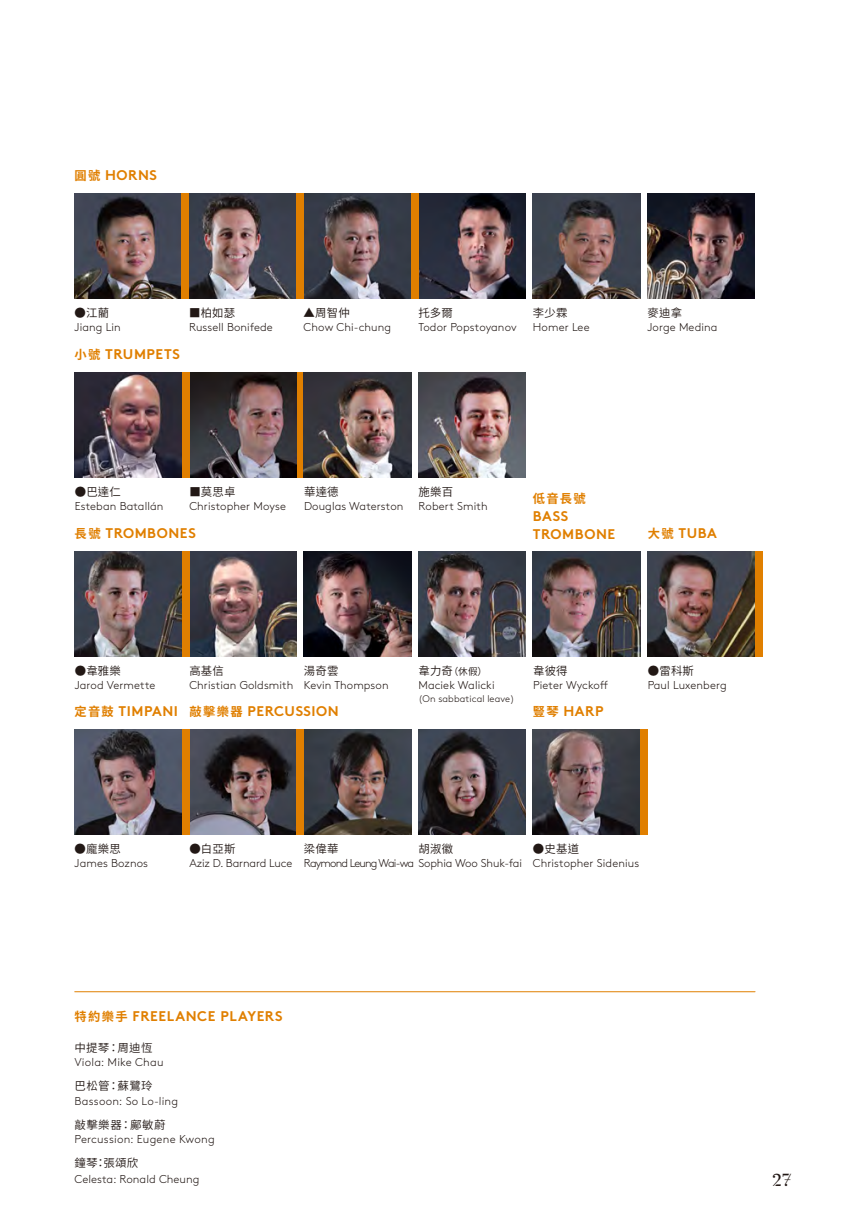
<style>
.page{position:relative;width:844px;height:1226px;background:#fff}
.page>*{position:absolute;margin:0;border:0;box-sizing:border-box;transform-origin:0 0}
.t1{font:500 17.5px "Danmark";color:#221815}
.t2{font:700 14px/17.5px "Brown";letter-spacing:.04em;color:#e07f00}
.t3{font:700 12.25px "Noto Sans CJ Ktc";color:#e07f00}
.t4{font:300 11.38px "Brown";letter-spacing:.01em;color:#221815}
.t5{font:600 11.38px "Noto Sans CJ Ktc";letter-spacing:.02em;color:#221815}
.t6{font:300 11.38px "Brown";letter-spacing:-.07em;color:#221815}
.t7{font:300 11.38px "Brown";letter-spacing:-.01em;color:#221815}
.t8{font:300 9.62px "Brown";letter-spacing:.01em;color:#221815}
.t9{font:600 9.62px "Noto Sans CJ Ktc";color:#221815}
.s1{font-family:"Noto Sans CJ Ktc";font-size:12.25px}
.s2{font-size:11.38px}
</style>
<div class="page">
<img style="left:647px;top:193px;width:107px;height:105px">
<img style="left:532px;top:193px;width:108px;height:105px">
<img style="left:418px;top:193px;width:107px;height:105px">
<img style="left:189px;top:193px;width:107px;height:105px">
<img style="left:74px;top:193px;width:107px;height:105px">
<img style="left:304px;top:193px;width:106px;height:105px">
<div style="left:181px;top:193px;width:8px;height:105px;background:#e07f00"></div>
<div style="left:296px;top:193px;width:8px;height:105px;background:#e07f00"></div>
<div style="left:410px;top:193px;width:8px;height:105px;background:#e07f00"></div>
<div style="left:296px;top:372px;width:8px;height:106px;background:#e07f00"></div>
<img style="left:189px;top:372px;width:107px;height:106px">
<img style="left:304px;top:372px;width:107px;height:106px">
<img style="left:418px;top:372px;width:107px;height:106px">
<img style="left:75px;top:729px;width:107px;height:105px">
<img style="left:189px;top:729px;width:107px;height:105px">
<img style="left:304px;top:729px;width:107px;height:105px">
<img style="left:418px;top:729px;width:107px;height:105px">
<img style="left:189px;top:551px;width:107px;height:105px">
<img style="left:418px;top:551px;width:107px;height:105px">
<img style="left:75px;top:551px;width:107px;height:105px">
<img style="left:75px;top:372px;width:107px;height:106px">
<img style="left:533px;top:551px;width:107px;height:105px">
<img style="left:647px;top:551px;width:107px;height:105px">
<img style="left:532px;top:729px;width:108px;height:105px">
<img style="left:304px;top:551px;width:107px;height:105px">
<div style="left:182px;top:551px;width:7px;height:105px;background:#e07f00"></div>
<div style="left:182px;top:372px;width:7px;height:106px;background:#e07f00"></div>
<div style="left:182px;top:729px;width:7px;height:105px;background:#e07f00"></div>
<div style="left:640px;top:729px;width:7px;height:105px;background:#e07f00"></div>
<div style="left:296px;top:729px;width:8px;height:105px;background:#e07f00"></div>
<div style="left:754px;top:551px;width:8px;height:105px;background:#e07f00"></div>
<hr style="left:75px;top:991px;width:679px;height:1px;background:#e07f00">
<p class="t2" style="left:74px;top:165px;width:84px"><span class="s1">圓號</span> HORNS</p>
<p class="t5" style="left:75px;top:306px;width:36px">●江藺</p>
<p class="t4" style="left:75px;top:318px;width:48px">Jiang Lin</p>
<p class="t2" style="left:75px;top:344px;width:107px"><span class="s1">小號</span> TRUMPETS</p>
<p class="t5" style="left:189px;top:306px;width:48px">■柏如瑟</p>
<p class="t4" style="left:189px;top:318px;width:85px">Russell Bonifede</p>
<p class="t5" style="left:303px;top:306px;width:48px">▲周智仲</p>
<p class="t4" style="left:303px;top:318px;width:89px">Chow Chi-chung</p>
<p class="t5" style="left:418px;top:306px;width:36px">托多爾</p>
<p class="t4" style="left:418px;top:318px;width:100px">Todor Popstoyanov</p>
<p class="t5" style="left:533px;top:306px;width:36px">李少霖</p>
<p class="t4" style="left:533px;top:318px;width:58px">Homer Lee</p>
<p class="t5" style="left:647px;top:306px;width:36px">麥迪拿</p>
<p class="t4" style="left:647px;top:318px;width:71px">Jorge Medina</p>
<p class="t5" style="left:75px;top:485px;width:48px">●巴達仁</p>
<p class="t4" style="left:75px;top:497px;width:90px">Esteban Batallán</p>
<p class="t5" style="left:189px;top:485px;width:48px">■莫思卓</p>
<p class="t4" style="left:189px;top:497px;width:98px">Christopher Moyse</p>
<p class="t2" style="left:75px;top:523px;width:123px"><span class="s1">長號</span> TROMBONES</p>
<p class="t5" style="left:304px;top:485px;width:36px">華達德</p>
<p class="t4" style="left:304px;top:497px;width:101px">Douglas Waterston</p>
<p class="t5" style="left:418px;top:485px;width:36px">施樂百</p>
<p class="t4" style="left:418px;top:497px;width:71px">Robert Smith</p>
<p class="t3" style="left:532px;top:491px;width:54px">低音長號</p>
<p class="t2" style="left:532px;top:506px;width:84px">BASS<br>TROMBONE</p>
<p class="t2" style="left:647px;top:523px;width:70px"><span class="s1">大號</span> TUBA</p>
<p class="t5" style="left:75px;top:664px;width:48px">●韋雅樂</p>
<p class="t4" style="left:75px;top:676px;width:82px">Jarod Vermette</p>
<p class="t5" style="left:189px;top:664px;width:36px">高基信</p>
<p class="t4" style="left:189px;top:676px;width:106px">Christian Goldsmith</p>
<p class="t5" style="left:304px;top:664px;width:36px">湯奇雲</p>
<p class="t4" style="left:304px;top:676px;width:86px">Kevin Thompson</p>
<p class="t9" style="left:418px;top:665px;width:70px"><span class="s2">韋力奇</span>（休假）</p>
<p class="t4" style="left:418px;top:676px;width:78px">Maciek Walicki</p>
<p class="t8" style="left:418px;top:691px;width:98px">(On sabbatical leave)</p>
<p class="t5" style="left:533px;top:664px;width:36px">韋彼得</p>
<p class="t4" style="left:533px;top:676px;width:76px">Pieter Wyckoff</p>
<p class="t2" style="left:75px;top:700px;width:266px"><span class="s1">定音鼓</span> TIMPANI <span class="s1">敲擊樂器</span> PERCUSSION</p>
<p class="t2" style="left:532px;top:700px;width:72px"><span class="s1">豎琴</span> HARP</p>
<p class="t5" style="left:647px;top:664px;width:48px">●雷科斯</p>
<p class="t4" style="left:647px;top:676px;width:80px">Paul Luxenberg</p>
<p class="t5" style="left:75px;top:842px;width:48px">●龐樂思</p>
<p class="t4" style="left:75px;top:854px;width:75px">James Boznos</p>
<p class="t5" style="left:189px;top:842px;width:48px">●白亞斯</p>
<p class="t7" style="left:189px;top:854px;width:105px">Aziz D. Barnard Luce</p>
<p class="t5" style="left:304px;top:842px;width:36px">梁偉華</p>
<p class="t5" style="left:418px;top:842px;width:36px">胡淑徽</p>
<p class="t6" style="left:304px;top:854px;width:219px">Raymond Leung Wai-wa Sophia Woo Shuk-fai</p>
<p class="t5" style="left:532px;top:842px;width:48px">●史基道</p>
<p class="t4" style="left:532px;top:854px;width:108px">Christopher Sidenius</p>
<p class="t2" style="left:74px;top:1005px;width:209px"><span class="s1">特約樂手</span> FREELANCE PLAYERS</p>
<p class="t5" style="left:74px;top:1040px;width:80px">中提琴：周迪恆</p>
<p class="t4" style="left:74px;top:1053px;width:91px">Viola: Mike Chau</p>
<p class="t5" style="left:74px;top:1079px;width:80px">巴松管：蘇鷺玲</p>
<p class="t4" style="left:74px;top:1092px;width:105px">Bassoon: So Lo-ling</p>
<p class="t5" style="left:74px;top:1117px;width:93px">敲擊樂器：鄺敏蔚</p>
<p class="t4" style="left:74px;top:1130px;width:142px">Percussion: Eugene Kwong</p>
<p class="t5" style="left:74px;top:1156px;width:66px">鐘琴：張頌欣</p>
<p class="t4" style="left:74px;top:1170px;width:127px">Celesta: Ronald Cheung</p>
<h1 class="t1" style="left:771px;top:1170px;width:22px">27</h1>
</div>
